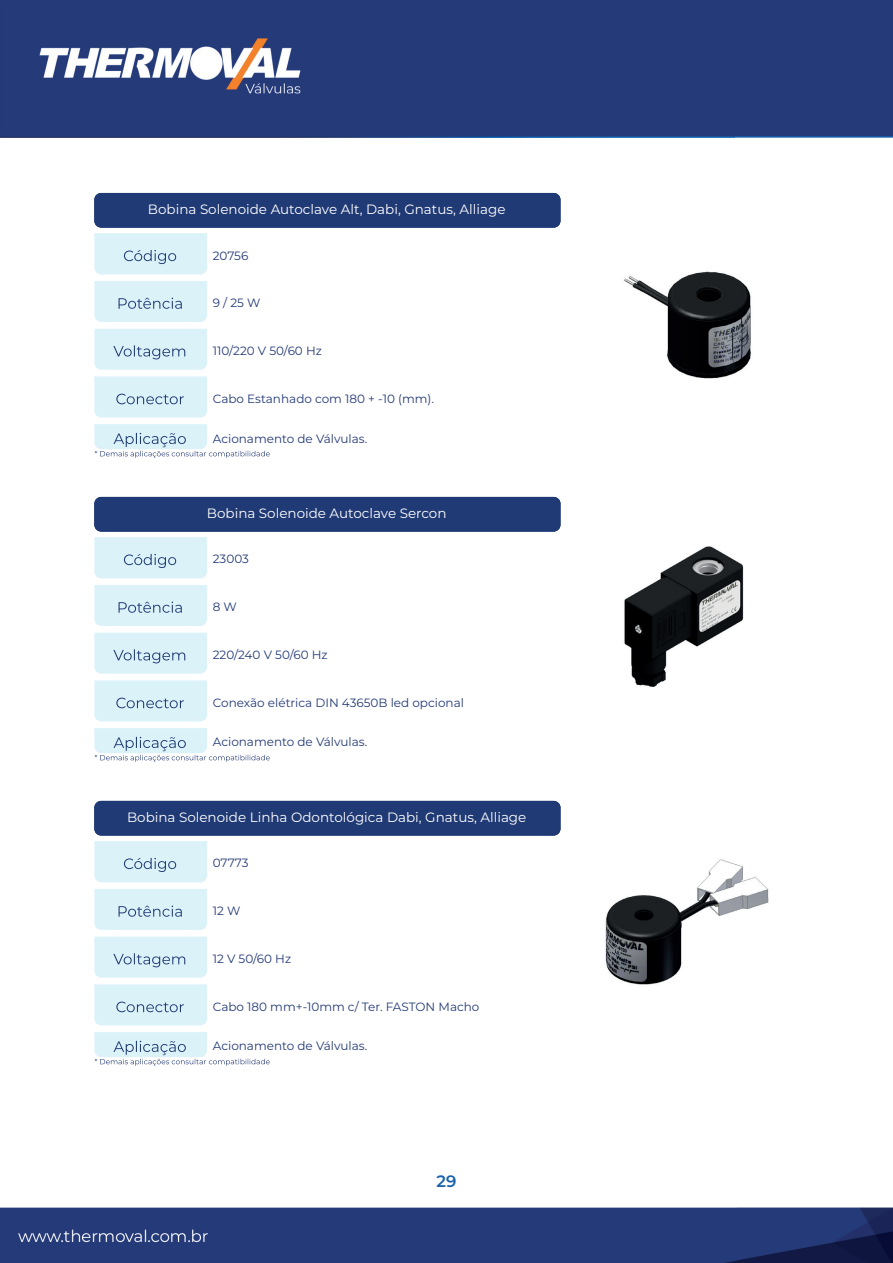
<style>
.page{position:relative;width:893px;height:1263px;background:#fff}
.page>*{position:absolute;margin:0;border:0;box-sizing:border-box;transform-origin:0 0}
.t1{font:600 16.5px "Montserrat";color:#1a64ab}
.t2{font:13.5px "Montserrat";color:#fff}
.t3{font:12px "Montserrat";color:#243a76}
</style>
<div class="page">
<img style="left:0;top:0;width:893px;height:1263px">
<div style="left:94px;top:233px;width:113px;height:41px;background:#dcf2f9"></div>
<img style="left:124px;top:250px;width:52px;height:14px">
<div style="left:94px;top:281px;width:113px;height:41px;background:#dcf2f9"></div>
<img style="left:119px;top:298px;width:63px;height:11px">
<div style="left:94px;top:329px;width:113px;height:41px;background:#dcf2f9"></div>
<img style="left:113px;top:345px;width:72px;height:14px">
<div style="left:94px;top:377px;width:113px;height:40px;background:#dcf2f9"></div>
<img style="left:116px;top:394px;width:68px;height:10px">
<div style="left:94px;top:424px;width:113px;height:25px;background:#dcf2f9"></div>
<img style="left:114px;top:433px;width:72px;height:14px">
<img style="left:95px;top:451px;width:175px;height:7px">
<div style="left:94px;top:537px;width:113px;height:41px;background:#dcf2f9"></div>
<img style="left:124px;top:554px;width:52px;height:14px">
<div style="left:94px;top:585px;width:113px;height:41px;background:#dcf2f9"></div>
<img style="left:119px;top:601px;width:63px;height:12px">
<div style="left:94px;top:633px;width:113px;height:40px;background:#dcf2f9"></div>
<img style="left:113px;top:649px;width:72px;height:14px">
<div style="left:94px;top:680px;width:113px;height:41px;background:#dcf2f9"></div>
<img style="left:116px;top:698px;width:68px;height:10px">
<div style="left:94px;top:728px;width:113px;height:25px;background:#dcf2f9"></div>
<img style="left:114px;top:737px;width:72px;height:14px">
<img style="left:95px;top:755px;width:175px;height:7px">
<div style="left:94px;top:841px;width:113px;height:41px;background:#dcf2f9"></div>
<img style="left:124px;top:858px;width:52px;height:14px">
<div style="left:94px;top:889px;width:113px;height:41px;background:#dcf2f9"></div>
<img style="left:119px;top:905px;width:63px;height:12px">
<div style="left:94px;top:937px;width:113px;height:40px;background:#dcf2f9"></div>
<img style="left:113px;top:953px;width:72px;height:14px">
<div style="left:94px;top:984px;width:113px;height:41px;background:#dcf2f9"></div>
<img style="left:116px;top:1001px;width:68px;height:11px">
<div style="left:94px;top:1032px;width:113px;height:25px;background:#dcf2f9"></div>
<img style="left:114px;top:1041px;width:72px;height:14px">
<img style="left:95px;top:1059px;width:175px;height:7px">
<img style="left:568px;top:222px;width:230px;height:173px">
<img style="left:568px;top:526px;width:230px;height:173px">
<img style="left:568px;top:830px;width:230px;height:173px">
<div style="left:94px;top:193px;width:466px;height:35px;background:#203a75;border-radius:7px"></div>
<div style="left:94px;top:497px;width:466px;height:35px;background:#203a75;border-radius:7px"></div>
<div style="left:94px;top:801px;width:466px;height:34px;background:#203a75;border-radius:7px"></div>
<p class="t2" style="left:148px;top:200px;width:359px">Bobina Solenoide Autoclave Alt, Dabi, Gnatus, Alliage</p>
<p class="t3" style="left:213px;top:247px;width:37px">20756</p>
<p class="t3" style="left:213px;top:295px;width:49px">9 / 25 W</p>
<p class="t3" style="left:213px;top:343px;width:111px">110/220 V 50/60 Hz</p>
<p class="t3" style="left:213px;top:390px;width:223px">Cabo Estanhado com 180 + -10 (mm).</p>
<p class="t3" style="left:213px;top:430px;width:156px">Acionamento de Válvulas.</p>
<p class="t2" style="left:207px;top:504px;width:241px">Bobina Solenoide Autoclave Sercon</p>
<p class="t3" style="left:213px;top:551px;width:38px">23003</p>
<p class="t3" style="left:213px;top:599px;width:26px">8 W</p>
<p class="t3" style="left:213px;top:646px;width:116px">220/240 V 50/60 Hz</p>
<p class="t3" style="left:213px;top:694px;width:253px">Conexão elétrica DIN 43650B led opcional</p>
<p class="t3" style="left:213px;top:734px;width:156px">Acionamento de Válvulas.</p>
<p class="t2" style="left:127px;top:808px;width:401px">Bobina Solenoide Linha Odontológica Dabi, Gnatus, Alliage</p>
<p class="t3" style="left:213px;top:855px;width:37px">07773</p>
<p class="t3" style="left:213px;top:903px;width:29px">12 W</p>
<p class="t3" style="left:213px;top:950px;width:80px">12 V 50/60 Hz</p>
<p class="t3" style="left:213px;top:998px;width:268px">Cabo 180 mm+-10mm c/ Ter. FASTON Macho</p>
<p class="t3" style="left:213px;top:1038px;width:156px">Acionamento de Válvulas.</p>
<h1 class="t1" style="left:436px;top:1169px;width:21px">29</h1>
</div>
